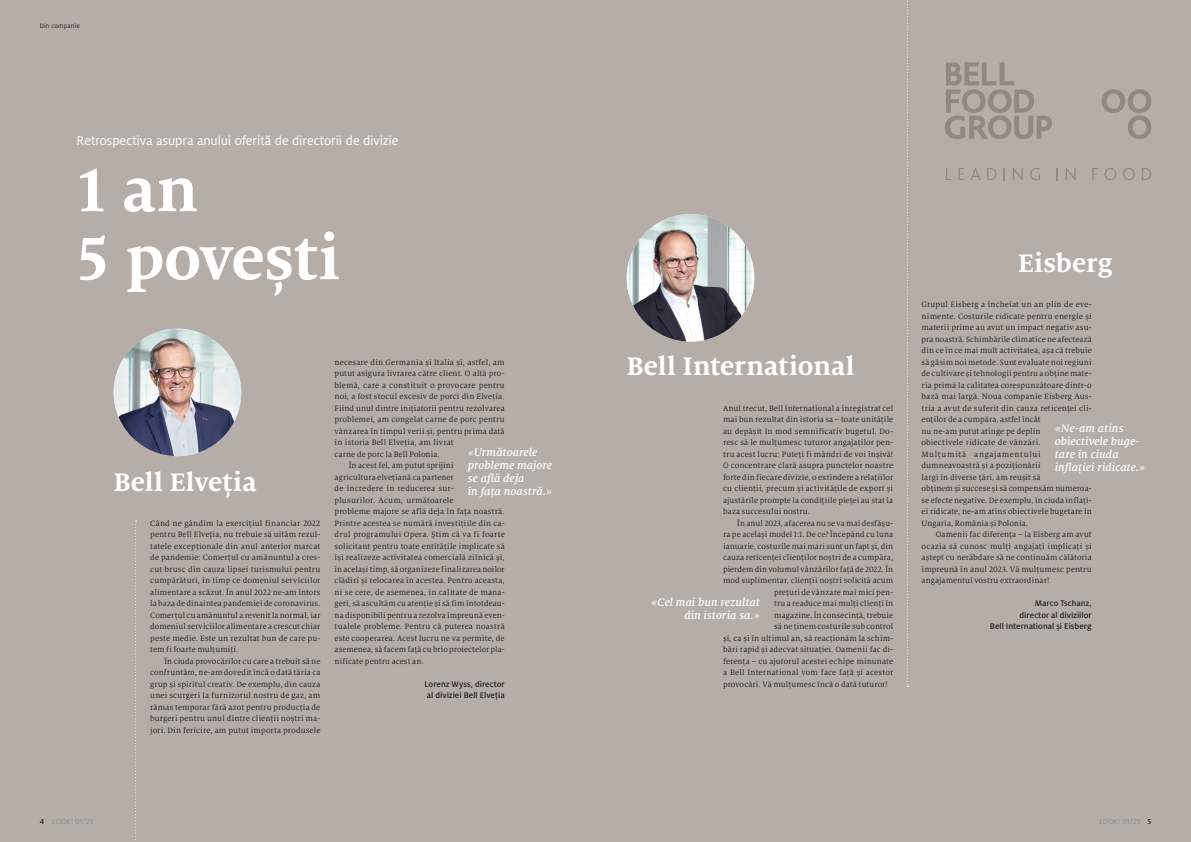
<style>
.page{position:relative;width:1191px;height:842px;background:#b5aea8}
.page>*{position:absolute;margin:0;border:0;box-sizing:border-box;transform-origin:0 0}
.t1{font:700 66px/68px "Milo Serif Pro";letter-spacing:-.005em;color:#fff}
.t2{font:700 28px "Milo Serif Pro";color:#fff}
.t3{font:14px "Milo Pro";letter-spacing:-.01em;color:#fff}
.t4{font:italic 500 12px/13px "Milo Serif Pro";color:#fff}
.t5{font:500 9px/11.5px "Milo Pro";color:#231f20}
.t6{font:8.5px/11.5px "Milo Serif Pro";letter-spacing:.015em;color:#231f20;text-align:justify}
.t7{font:300 8px "Milo Pro";letter-spacing:.025em;color:#808285}
.t8{font:7px "Milo Pro";letter-spacing:.02em;color:#231f20}
.s1{font-weight:500;color:#231f20}
</style>
<div class="page">
<img style="left:114px;top:329px;width:127px;height:127px;border-radius:64px">
<svg style="left:1101px;top:89px;width:50px;height:50px"></svg>
<svg style="left:945px;top:62px;width:107px;height:77px"></svg>
<svg style="left:946px;top:168px;width:5px;height:12px"></svg>
<svg style="left:958px;top:168px;width:6px;height:12px"></svg>
<svg style="left:970px;top:168px;width:10px;height:12px"></svg>
<svg style="left:987px;top:168px;width:9px;height:12px"></svg>
<svg style="left:1003px;top:168px;width:2px;height:12px"></svg>
<svg style="left:1013px;top:168px;width:9px;height:12px"></svg>
<svg style="left:1030px;top:168px;width:10px;height:12px"></svg>
<svg style="left:1056px;top:168px;width:1px;height:12px"></svg>
<svg style="left:1065px;top:168px;width:10px;height:12px"></svg>
<svg style="left:1092px;top:168px;width:6px;height:12px"></svg>
<svg style="left:1104px;top:168px;width:12px;height:12px"></svg>
<svg style="left:1123px;top:168px;width:11px;height:12px"></svg>
<svg style="left:1142px;top:168px;width:9px;height:12px"></svg>
<img style="left:626px;top:214px;width:128px;height:128px;border-radius:64px">
<svg style="left:135px;top:521px;width:2px;height:319px"></svg>
<svg style="left:907px;top:1px;width:1px;height:686px"></svg>
<p class="t8" style="left:40px;top:22px;width:42px">Din companie</p>
<h3 class="t3" style="left:77px;top:133px;width:323px">Retrospectiva asupra anului oferită de directorii de divizie</h3>
<h1 class="t1" style="left:77px;top:156px;width:265px">1 an<br>5 povești</h1>
<h2 class="t2" style="left:114px;top:466px;width:144px">Bell Elveția</h2>
<p class="t6" style="left:150px;top:517px;width:172px">Când ne gândim la exercițiul financiar 2022 pentru Bell Elveția, nu trebuie să uităm rezul&shy;tatele excepționale din anul anterior marcat de pandemie: Comerțul cu amănuntul a cres&shy;cut brusc din cauza lipsei turismului pentru cumpărături, în timp ce domeniul serviciilor alimentare a scăzut. În anul 2022 ne-am întors la baza de dinaintea pandemiei de coronavirus.<br>Comerțul cu amănuntul a revenit la normal, iar domeniul serviciilor alimentare a crescut chiar peste medie. Este un rezultat bun de care pu&shy;tem fi foarte mulțumiți.</p>
<p class="t6" style="left:150px;top:655px;width:172px;text-indent:14px">În ciuda provocărilor cu care a trebuit să ne confruntăm, ne-am dovedit încă o dată tăria ca grup și spiritul creativ. De exemplu, din cauza unei scurgeri la furnizorul nostru de gaz, am rămas temporar fără azot pentru producția de burgeri pentru unul dintre clienții noștri ma&shy;jori. Din fericire, am putut importa produsele</p>
<p class="t6" style="left:334px;top:356px;width:172px">necesare din Germania și Italia și, astfel, am</p>
<p class="t6" style="left:334px;top:368px;width:172px">putut asigura livrarea către client. O altă pro-</p>
<p class="t6" style="left:334px;top:379px;width:172px">blemă, care a constituit o provocare pentru</p>
<p class="t6" style="left:334px;top:391px;width:172px">noi, a fost stocul excesiv de porci din Elveția.</p>
<p class="t6" style="left:334px;top:402px;width:172px">Fiind unul dintre inițiatorii pentru rezolvarea</p>
<p class="t6" style="left:334px;top:414px;width:172px">problemei, am congelat carne de porc pentru</p>
<p class="t6" style="left:334px;top:425px;width:172px">vânzarea în timpul verii și, pentru prima dată</p>
<p class="t6" style="left:334px;top:437px;width:121px">în istoria Bell Elveția, am livrat</p>
<p class="t6" style="left:334px;top:448px;width:107px">carne de porc la Bell Polonia.</p>
<p class="t6" style="left:349px;top:460px;width:106px">În acest fel, am putut sprijini</p>
<p class="t6" style="left:334px;top:471px;width:121px">agricultura elvețiană ca partener</p>
<p class="t6" style="left:334px;top:483px;width:121px">de încredere în reducerea sur-</p>
<p class="t6" style="left:334px;top:494px;width:121px">plusurilor. Acum, următoarele</p>
<p class="t6" style="left:334px;top:506px;width:172px">probleme majore se află deja în fața noastră.</p>
<p class="t6" style="left:334px;top:517px;width:172px">Printre acestea se numără investițiile din ca-</p>
<p class="t6" style="left:334px;top:529px;width:172px">drul programului Opera. Știm că va fi foarte</p>
<p class="t6" style="left:334px;top:540px;width:172px">solicitant pentru toate entitățile implicate să</p>
<p class="t6" style="left:334px;top:552px;width:172px">își realizeze activitatea comercială zilnică și,</p>
<p class="t6" style="left:334px;top:563px;width:172px">în același timp, să organizeze finalizarea noilor</p>
<p class="t6" style="left:334px;top:575px;width:172px">clădiri și relocarea în acestea. Pentru aceasta,</p>
<p class="t6" style="left:334px;top:586px;width:172px">ni se cere, de asemenea, în calitate de mana-</p>
<p class="t6" style="left:334px;top:598px;width:172px">geri, să ascultăm cu atenție și să fim întotdeau-</p>
<p class="t6" style="left:334px;top:609px;width:172px">na disponibili pentru a rezolva împreună even-</p>
<p class="t6" style="left:334px;top:621px;width:172px">tualele probleme. Pentru că puterea noastră</p>
<p class="t6" style="left:334px;top:632px;width:172px">este cooperarea. Acest lucru ne va permite, de</p>
<p class="t6" style="left:334px;top:644px;width:172px">asemenea, să facem față cu brio proiectelor pla-</p>
<p class="t6" style="left:334px;top:655px;width:91px">nificate pentru acest an.</p>
<p class="t5" style="left:424px;top:678px;width:82px">Lorenz Wyss, director al diviziei Bell Elveția</p>
<h3 class="t4" style="left:468px;top:446px;width:86px">«Următoarele probleme majore se află deja</h3>
<h3 class="t4" style="left:468px;top:484px;width:86px">în fața noastră.»</h3>
<h2 class="t2" style="left:627px;top:350px;width:229px">Bell International</h2>
<p class="t6" style="left:723px;top:402px;width:172px">Anul trecut, Bell International a înregistrat cel mai bun rezultat din istoria sa – toate unitățile au depășit în mod semnificativ bugetul. Do&shy;resc să le mulțumesc tuturor angajaților pen&shy;tru acest lucru: Puteți fi mândri de voi înșivă!<br>O concentrare clară asupra punctelor noastre forte din fiecare divizie, o extindere a relațiilor cu clienții, precum și activitățile de export și ajustările prompte la condițiile pieței au stat la baza succesului nostru.</p>
<p class="t6" style="left:737px;top:517px;width:157px">În anul 2023, afacerea nu se va mai desfășu-</p>
<p class="t6" style="left:723px;top:529px;width:172px">ra pe același model 1:1. De ce? Începând cu luna</p>
<p class="t6" style="left:723px;top:540px;width:172px">ianuarie, costurile mai mari sunt un fapt și, din</p>
<p class="t6" style="left:723px;top:552px;width:172px">cauza reticenței clienților noștri de a cumpăra,</p>
<p class="t6" style="left:723px;top:563px;width:172px">pierdem din volumul vânzărilor față de 2022. În</p>
<p class="t6" style="left:723px;top:575px;width:172px">mod suplimentar, clienții noștri solicită acum</p>
<p class="t6" style="left:774px;top:586px;width:121px">prețuri de vânzare mai mici pen-</p>
<p class="t6" style="left:774px;top:598px;width:121px">tru a readuce mai mulți clienți în</p>
<p class="t6" style="left:774px;top:609px;width:121px">magazine. În consecință, trebuie</p>
<p class="t6" style="left:774px;top:621px;width:121px">să ne ținem costurile sub control</p>
<p class="t6" style="left:723px;top:632px;width:172px">și, ca și în ultimul an, să reacționăm la schim-</p>
<p class="t6" style="left:723px;top:644px;width:172px">bări rapid și adecvat situației. Oamenii fac di-</p>
<p class="t6" style="left:723px;top:655px;width:172px">ferența – cu ajutorul acestei echipe minunate</p>
<p class="t6" style="left:723px;top:667px;width:172px">a Bell International vom face față și acestor</p>
<p class="t6" style="left:723px;top:678px;width:166px">provocări. Vă mulțumesc încă o dată tuturor!</p>
<h3 class="t4" style="left:651px;top:596px;width:110px;text-align:right">«Cel mai bun rezultat din istoria sa.»</h3>
<h2 class="t2" style="left:1018px;top:247px;width:96px">Eisberg</h2>
<p class="t6" style="left:921px;top:299px;width:172px;text-align:left">Grupul Eisberg a încheiat un an plin de eve&shy;nimente. Costurile ridicate pentru energie și materii prime au avut un impact negativ asu&shy;pra noastră. Schimbările climatice ne afectează din ce în ce mai mult activitatea, așa că trebuie să găsim noi metode. Sunt evaluate noi regiuni de cultivare și tehnologii pentru a obține mate&shy;ria primă la calitatea corespunzătoare dintr-o bază mai largă. Noua companie Eisberg Aus&shy;tria a avut de suferit din cauza reticenței cli&shy;enților de a cumpăra, astfel încât<br>nu ne-am putut atinge pe deplin<br>obiectivele ridicate de vânzări.<br>Mulțumită angajamentului dumneavoastră și a poziționării<br>largi în diverse țări, am reușit să<br>obținem și succese și să compensăm numeroa&shy;se efecte negative. De exemplu, în ciuda inflați&shy;ei ridicate, ne-am atins obiectivele bugetare în Ungaria, România și Polonia.</p>
<p class="t6" style="left:921px;top:529px;width:172px;text-indent:14px">Oamenii fac diferența – la Eisberg am avut ocazia să cunosc mulți angajați implicați și aștept cu nerăbdare să ne continuăm călătoria împreună în anul 2023. Vă mulțumesc pentru angajamentul vostru extraordinar!</p>
<p class="t5" style="left:989px;top:598px;width:103px;text-align:right">Marco Tschanz,<br>director al diviziilor<br>Bell International și Eisberg</p>
<h3 class="t4" style="left:1054px;top:421px;width:92px">«Ne-am atins obiectivele buge&shy;tare în ciuda inflației ridicate.»</h3>
<p class="t7" style="left:40px;top:817px;width:55px"><span class="s1">4</span> LOOK! 01/23</p>
<p class="t7" style="left:1099px;top:817px;width:53px">LOOK! 01/23 <span class="s1">5</span></p>
</div>
